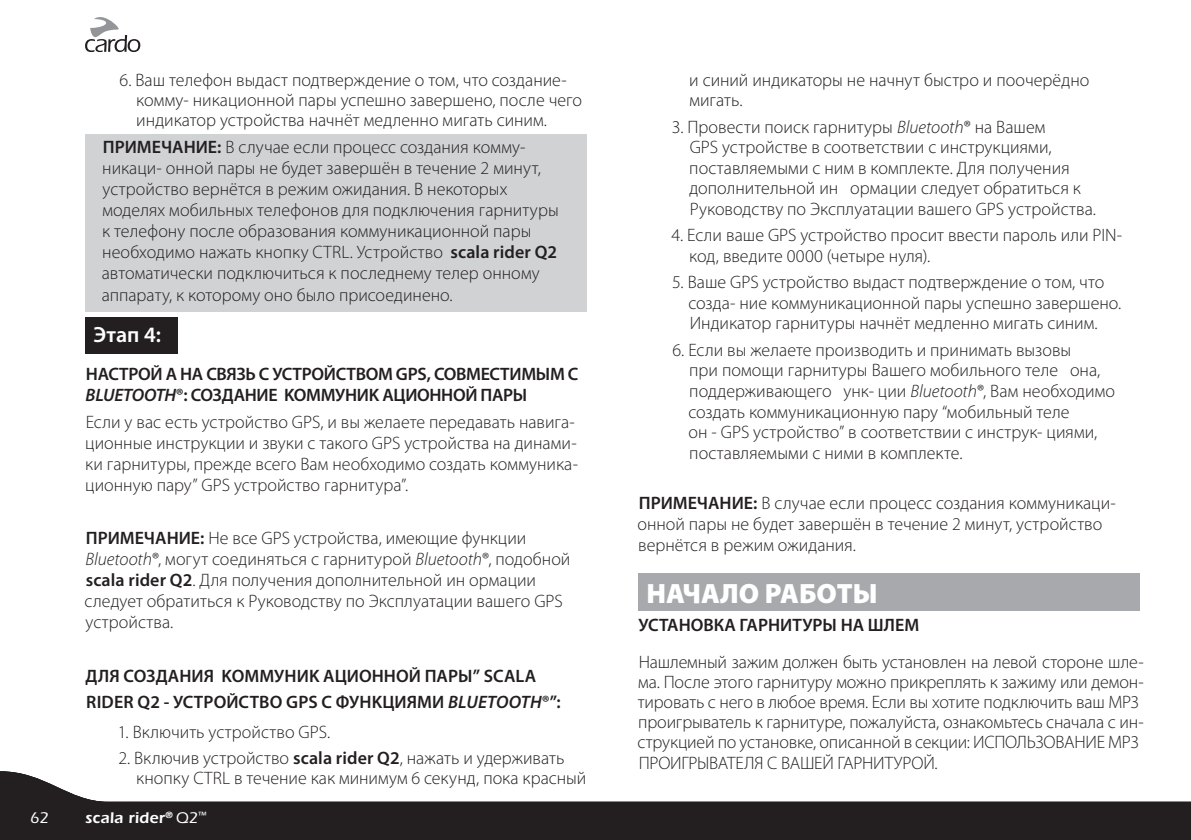
<style>
.page{position:relative;width:1191px;height:840px;background:#fff}
.page>*{position:absolute;margin:0;border:0;box-sizing:border-box;transform-origin:0 0}
._66{font:900 28px "Myriad Pro";color:#fff}
.Anchored_Paragraph_S{font:600 22px "Myriad Pro";color:#fff}
.Regular_Body_Text{font:300 18px/21px "Myriad Pro";color:#231f20}
.Indented_Numbered_Te{font:300 18px/20.6px "Myriad Pro";color:#231f20}
.PRIMARY_Body_Text{font:300 18px/20.2px "Myriad Pro";letter-spacing:-.01em;color:#231f20}
.Regular_Body_Text-2{font:600 18px/21px "Myriad Pro";letter-spacing:-.005em;color:#231f20}
.Indented_Regular_Bod{font:300 18px/20px "Myriad Pro";color:#231f20}
.PRIMARY_Body_Text-2{font:600 18px "Myriad Pro";color:#231f20}
.t1{font:600 16px "Itc Eras";letter-spacing:.01em;color:#fff}
.t2{font:500 16px "Itc Eras";color:#fff}
.s1{font-weight:600}
.s2{font-style:italic}
.s3{font-weight:500}
</style>
<div class="page">
<svg style="left:85px;top:17px;width:55px;height:35px"></svg>
<svg style="left:0;top:771px;width:1190px;height:68px;fill:#231f20"></svg>
<svg style="left:1190px;top:801px;width:1px;height:38px"></svg>
<div style="left:85px;top:134px;width:502px;height:177px;background:#d1d2d4"></div>
<div style="left:85px;top:317px;width:93px;height:36px;background:#231f20"></div>
<div style="left:638px;top:573px;width:502px;height:37px;background:#a8a9ad"></div>
<p class="Indented_Regular_Bod" style="left:136px;top:69px;width:447px;text-indent:-17px">6. Ваш телефон выдаст подтверждение о том, что создание&shy;комму- никационной пары успешно завершено, после чего индикатор устройства начнёт медленно мигать синим.</p>
<p class="Regular_Body_Text" style="left:102px;top:137px;width:458px"><span class="s1">ПРИМЕЧАНИЕ:</span> В случае если процесс создания комму&shy;никаци- онной пары не будет завершён в течение 2 минут, устройство вернётся в режим ожидания. В некоторых моделях мобильных телефонов для подключения гарнитуры к телефону после образования коммуникационной пары необходимо нажать кнопку CTRL. Устройство <span class="s1">scala rider Q2 </span>автоматически подключиться к последнему телер онному аппарату, к которому оно было присоединено.</p>
<p class="Anchored_Paragraph_S" style="left:93px;top:320px;width:69px">Этап 4:</p>
<p class="Regular_Body_Text-2" style="left:86px;top:363px;width:494px">НАСTРОЙ А НА СВЯЗЬ С УСTРОЙСTВОМ GPS, СОВМЕСTИМЫМ С<br><span class="s2">BLUETOOTH</span>®: СОЗДАНИЕ KОММУНИK АЦИОННОЙ ПАРЫ</p>
<p class="Regular_Body_Text" style="left:85px;top:411px;width:494px">Если у вас есть устройство GPS, и вы желаете передавать навига&shy;ционные инструкции и звуки с такого GPS устройства на динами&shy;ки гарнитуры, прежде всего Вам необходимо создать коммуника&shy;ционную пару” GPS устройство гарнитура”.</p>
<p class="Regular_Body_Text" style="left:84px;top:527px;width:487px"><span class="s1">ПРИМЕЧАНИЕ:</span> Не все GPS устройства, имеющие функции <span class="s2">Bluetooth</span>®, могут соединяться с гарнитурой <span class="s2">Bluetooth</span>®, подобной <span class="s1">scala rider Q2</span>. Для получения дополнительной ин ормации следует обратиться к Руководству по Эксплуатации вашего GPS устройства.</p>
<p class="Regular_Body_Text-2" style="left:86px;top:664px;width:452px">ДЛЯ СОЗДАНИЯ KОММУНИK АЦИОННОЙ ПАРЫ” SCALA</p>
<p class="Regular_Body_Text-2" style="left:86px;top:691px;width:476px">RIDER Q2 - УСTРОЙСTВО GPS С ФУНKЦИЯМИ <span class="s2">BLUETOOTH</span>®”:</p>
<p class="Indented_Numbered_Te" style="left:118px;top:720px;width:214px">1. Включить устройство GPS.</p>
<p class="Indented_Numbered_Te" style="left:136px;top:747px;width:452px;text-indent:-18px">2. Включив устройство <span class="s1">scala rider Q2</span>, нажать и удерживать кнопку CTRL в течение как минимум 6 секунд, пока красный</p>
<p class="t2" style="left:30px;top:808px;width:20px">62</p>
<p class="t1" style="left:85px;top:808px;width:123px">scala rider<sup>®</sup> <span class="s3">Q2</span><sup>™</sup></p>
<p class="t2" style="left:176px;top:808px;width:23px">FM</p>
<p class="Indented_Numbered_Te" style="left:689px;top:69px;width:402px">и синий индикаторы не начнут быстро и поочерёдно мигать.</p>
<p class="Indented_Numbered_Te" style="left:689px;top:116px;width:408px;text-indent:-18px">3. Провести поиск гарнитуры <span class="s2">Bluetooth</span>® на Вашем<br>GPS устройстве в соответствии с инструкциями, поставляемыми с ним в комплекте. Для получения дополнительной ин ормации следует обратиться к Руководству по Эксплуатации вашего GPS устройства.</p>
<p class="Indented_Numbered_Te" style="left:689px;top:225px;width:434px;text-indent:-18px">4. Если ваше GPS устройство просит ввести пароль или PIN&shy;код, введите 0000 (четыре нуля).</p>
<p class="Indented_Numbered_Te" style="left:688px;top:271px;width:434px;text-indent:-16px">5. Ваше GPS устройство выдаст подтверждение о том, что созда- ние коммуникационной пары успешно завершено.<br>Индикатор гарнитуры начнёт медленно мигать синим.</p>
<p class="Indented_Numbered_Te" style="left:688px;top:339px;width:428px;text-indent:-16px">6. Если вы желаете производить и принимать вызовы<br>при помощи гарнитуры Вашего мобильного теле она, поддерживающего унк- ции <span class="s2">Bluetooth</span>®, Вам необходимо создать коммуникационную пару “мобильный теле<br>он - GPS устройство” в соответствии с инструк- циями, поставляемыми с ними в комплекте.</p>
<p class="Regular_Body_Text" style="left:637px;top:492px;width:480px"><span class="s1">ПРИМЕЧАНИЕ:</span> В случае если процесс создания коммуникаци&shy;онной пары не будет завершён в течение 2 минут, устройство вернётся в режим ожидания.</p>
<p class="_66" style="left:646px;top:574px;width:233px">НАЧАЛО РАБОТЫ</p>
<p class="PRIMARY_Body_Text-2" style="left:638px;top:613px;width:282px">УСТАНОВКА ГАРНИТУРЫ НА ШЛЕМ</p>
<p class="PRIMARY_Body_Text" style="left:637px;top:651px;width:508px">Нашлемный зажим должен быть установлен на левой стороне шле&shy;ма. После этого гарнитуру можно прикреплять к зажиму или демон&shy;тировать с него в любое время. Если вы хотите подключить ваш МР3 проигрыватель к гарнитуре, пожалуйста, ознакомьтесь сначала с ин&shy;струкцией по установке, описанной в секции: ИСПОЛЬЗОВАНИЕ МР3<br>ПРОИГРЫВАТЕЛЯ С ВАШЕЙ ГАРНИТУРОЙ.</p>
</div>
